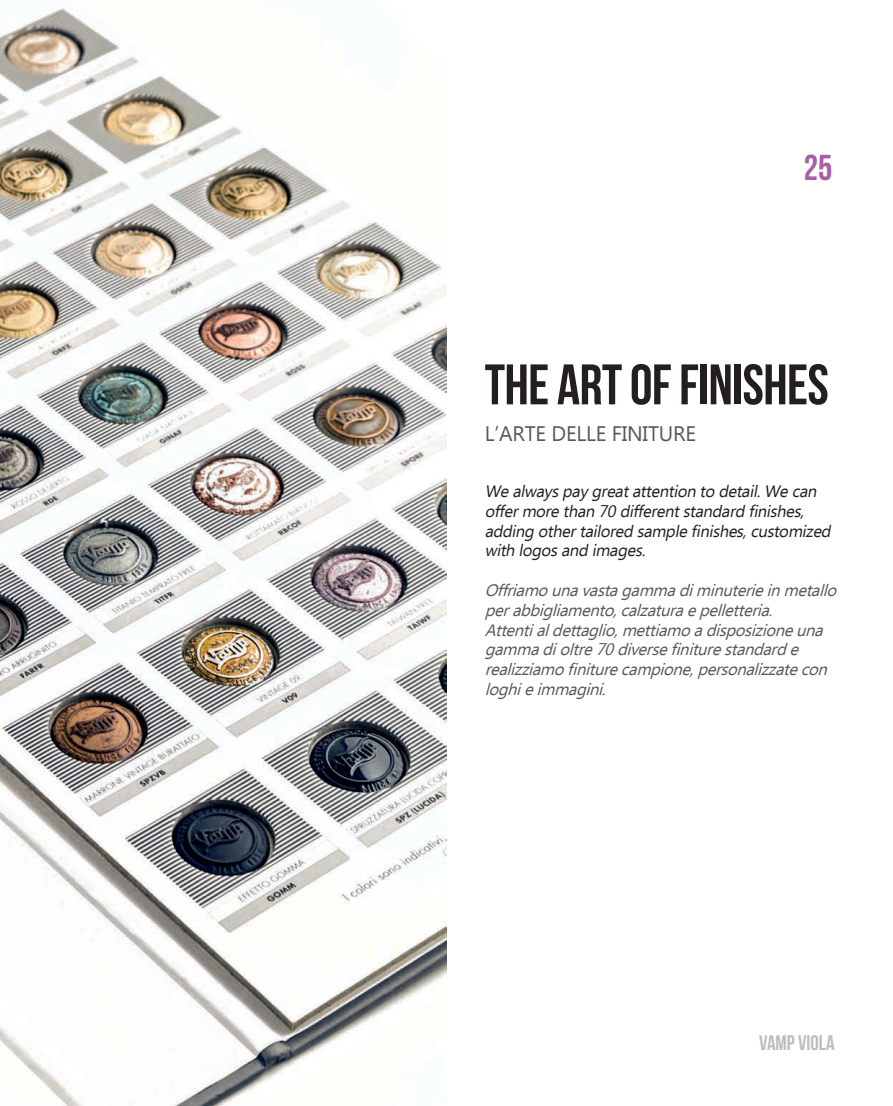
<style>
.page{position:relative;width:893px;height:1106px;background:#fff}
.page>*{position:absolute;margin:0;border:0;box-sizing:border-box;transform-origin:0 0}
.t1{font:57px "Bebas Neue";letter-spacing:-.01em;color:#231f20}
.t2{font:36px "Bebas Neue";color:#a95da5}
.t3{font:21px "Ebrima";letter-spacing:-.01em;color:#57585a}
.t4{font:21px "Bebas Neue";color:#bcbdc0}
.t5{font:italic 16.5px/19.8px "Ebrima";color:#57585a}
.t6{font:italic 16.5px/19.8px "Ebrima";color:#231f20}
</style>
<div class="page">
<img style="left:0;top:8px;width:446px;height:1098px">
<h2 class="t2" style="left:804px;top:148px;width:30px">25</h2>
<h1 class="t1" style="left:485px;top:353px;width:345px">THE ART OF FINISHES</h1>
<p class="t3" style="left:485px;top:418px;width:213px">L’ARTE DELLE FINITURE</p>
<p class="t6" style="left:485px;top:482px;width:352px">Wealwayspaygreatattention to detail.Wecan offermorethan 70differentstandard finishes, adding othertailored samplefinishes,customized with logosand images.</p>
<p class="t5" style="left:485px;top:581px;width:360px">Offriamounavastagammadiminuterieinmetallo perabbigliamento,calzaturaepelletteria.<br>Attentialdettaglio,mettiamoadisposizioneuna gammadioltre70diversefiniturestandarde realizziamofiniturecampione,personalizzatecon loghieimmagini.</p>
<p class="t4" style="left:759px;top:1031px;width:77px">VAMP VIOLA</p>
</div>
